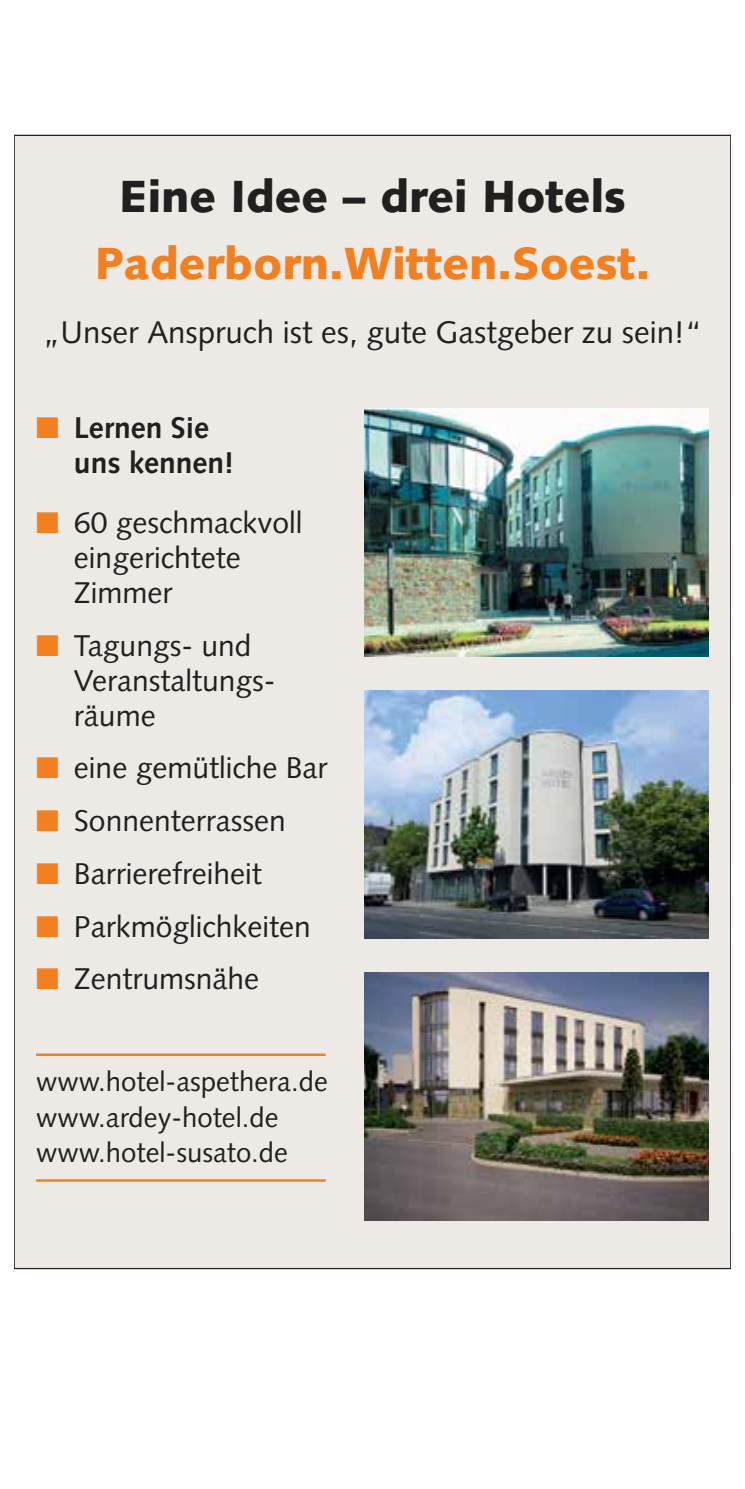
<style>
.page{position:relative;width:745px;height:1489px;background:#fff}
.page>*{position:absolute;margin:0;border:0;box-sizing:border-box;transform-origin:0 0}
.t1{font:900 45px/67px "Syntax";color:#f28021;text-align:center}
.t2{font:31.25px "Syntax";color:#231f20}
.t3{font:30px/35px "Syntax";color:#231f20}
.t4{font:700 30px/35px "Syntax";color:#231f20}
.t5{font:27.5px/35px "Syntax";color:#231f20}
.s1{color:#231f20}
.s2{color:#f28021}
</style>
<div class="page">
<div style="left:14px;top:135px;width:716px;height:1133px;background:#ede9e5"></div>
<hr style="left:36px;top:1053px;width:289px;height:2px;background:#f28021">
<hr style="left:36px;top:1179px;width:289px;height:2px;background:#f28021">
<img style="left:364px;top:408px;width:343px;height:248px">
<img style="left:364px;top:690px;width:343px;height:248px">
<img style="left:364px;top:972px;width:343px;height:248px">
<p class="t1" style="left:95px;top:163px;width:556px"><span class="s1">Eine Idee – drei Hotels<br></span>Paderborn.Witten.Soest.</p>
<p class="t2" style="left:43px;top:313px;width:660px">„Unser Anspruch ist es, gute Gastgeber zu sein!“</p>
<p class="t4" style="left:74px;top:410px;width:161px;text-indent:-38px"><span class="s2">■</span> Lernen Sie uns kennen!</p>
<p class="t3" style="left:74px;top:505px;width:230px;text-indent:-38px"><span class="s2">■</span> 60 geschmackvoll eingerichtete<br>Zimmer</p>
<p class="t3" style="left:74px;top:627px;width:203px;text-indent:-38px"><span class="s2">■</span> Tagungs- und<br>Veranstaltungs&shy;räume</p>
<p class="t3" style="left:36px;top:750px;width:293px"><span class="s2">■</span> eine gemütliche Bar</p>
<p class="t3" style="left:36px;top:803px;width:251px"><span class="s2">■</span> Sonnenterrassen</p>
<p class="t3" style="left:36px;top:856px;width:227px"><span class="s2">■</span> Barrierefreiheit</p>
<p class="t3" style="left:36px;top:908px;width:276px"><span class="s2">■</span> Parkmöglichkeiten</p>
<p class="t3" style="left:36px;top:961px;width:224px"><span class="s2">■</span> Zentrumsnähe</p>
<p class="t5" style="left:36px;top:1064px;width:293px">www.hotel-aspethera.de www.ardey-hotel.de www.hotel-susato.de</p>
</div>
